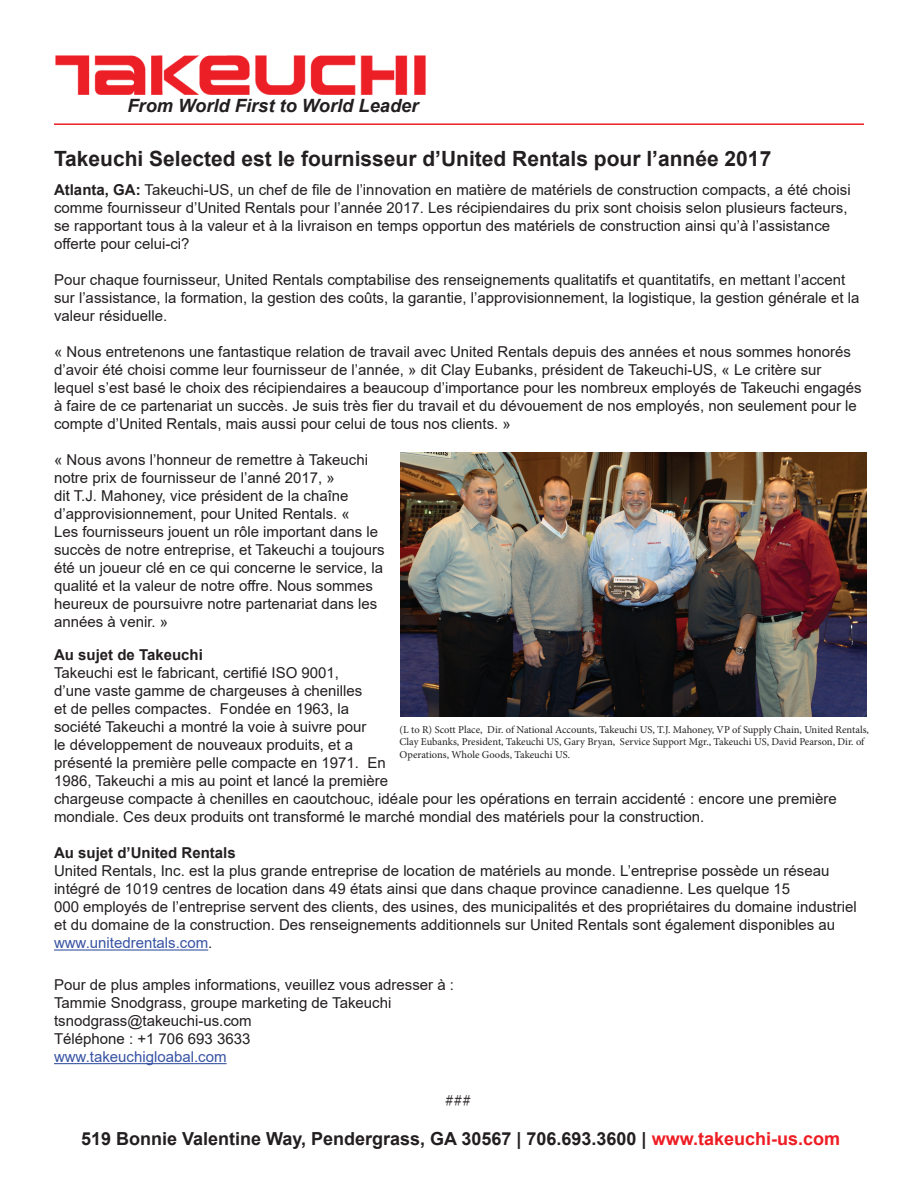
<style>
.page{position:relative;width:918px;height:1188px;background:#fff}
.page>*{position:absolute;margin:0;border:0;box-sizing:border-box;transform-origin:0 0}
.t1{font:700 21px "Arial";color:#231f20}
.t2{font:italic 700 18.3px "Arial";color:#231f20}
.t3{font:700 18px "Arial";color:#231f20}
.t4{font:18px "Minion Pro";color:#231f20}
.t5{font:15px/18px "Arial";color:#231f20}
.t6{font:700 15px "Arial";color:#231f20}
.t7{font:15px "Arial";color:#3853a3}
.t8{font:10.5px/12.6px "Minion Pro";color:#231f20}
.s1{font-weight:700}
.s2{color:#3853a3}
.s3{color:#ee1d23}
</style>
<div class="page">
<img style="left:55px;top:55px;width:371px;height:39px">
<hr style="left:54px;top:123px;width:810px;height:2px;background:#ee1d23">
<img style="left:400px;top:453px;width:467px;height:264px">
<hr style="left:54px;top:1063px;width:173px;height:1px;background:#3853a3">
<hr style="left:54px;top:949px;width:154px;height:2px;background:#3853a3">
<p class="t2" style="left:127px;top:93px;width:293px">From World First to World Leader</p>
<h1 class="t1" style="left:54px;top:144px;width:719px">Takeuchi Selected est le fournisseur d’United Rentals pour l’année 2017</h1>
<p class="t5" style="left:54px;top:181px;width:798px"><span class="s1">Atlanta, GA:</span> Takeuchi-US, un chef de file de l’innovation en matière de matériels de construction compacts, a été choisi comme fournisseur d’United Rentals pour l’année 2017. Les récipiendaires du prix sont choisis selon plusieurs facteurs, se rapportant tous à la valeur et à la livraison en temps opportun des matériels de construction ainsi qu’à l’assistance offerte pour celui-ci?</p>
<p class="t5" style="left:54px;top:271px;width:807px">Pour chaque fournisseur, United Rentals comptabilise des renseignements qualitatifs et quantitatifs, en mettant l’accent sur l’assistance, la formation, la gestion des coûts, la garantie, l’approvisionnement, la logistique, la gestion générale et la valeur résiduelle.</p>
<p class="t5" style="left:54px;top:343px;width:809px">« Nous entretenons une fantastique relation de travail avec United Rentals depuis des années et nous sommes honorés d’avoir été choisi comme leur fournisseur de l’année, » dit Clay Eubanks, président de Takeuchi-US, « Le critère sur lequel s’est basé le choix des récipiendaires a beaucoup d’importance pour les nombreux employés de Takeuchi engagés à faire de ce partenariat un succès. Je suis très fier du travail et du dévouement de nos employés, non seulement pour le compte d’United Rentals, mais aussi pour celui de tous nos clients. »</p>
<p class="t5" style="left:54px;top:451px;width:332px">« Nous avons l’honneur de remettre à Takeuchi notre prix de fournisseur de l’anné 2017, »<br>dit T.J. Mahoney, vice président de la chaîne d’approvisionnement, pour United Rentals. «<br>Les fournisseurs jouent un rôle important dans le succès de notre entreprise, et Takeuchi a toujours été un joueur clé en ce qui concerne le service, la qualité et la valeur de notre offre. Nous sommes heureux de poursuivre notre partenariat dans les années à venir. »</p>
<p class="t6" style="left:54px;top:645px;width:150px">Au sujet de Takeuchi</p>
<p class="t5" style="left:54px;top:664px;width:784px">Takeuchi est le fabricant, certifié ISO 9001,<br>d’une vaste gamme de chargeuses à chenilles<br>et de pelles compactes. Fondée en 1963, la<br>société Takeuchi a montré la voie à suivre pour<br>le développement de nouveaux produits, et a<br>présenté la première pelle compacte en 1971. En<br>1986, Takeuchi a mis au point et lancé la première<br>chargeuse compacte à chenilles en caoutchouc, idéale pour les opérations en terrain accidenté : encore une première mondiale. Ces deux produits ont transformé le marché mondial des matériels pour la construction.</p>
<p class="t6" style="left:54px;top:843px;width:183px">Au sujet d’United Rentals</p>
<p class="t5" style="left:54px;top:862px;width:804px">United Rentals, Inc. est la plus grande entreprise de location de matériels au monde. L’entreprise possède un réseau intégré de 1019 centres de location dans 49 états ainsi que dans chaque province canadienne. Les quelque 15<br>000 employés de l’entreprise servent des clients, des usines, des municipalités et des propriétaires du domaine industriel et du domaine de la construction. Des renseignements additionnels sur United Rentals sont également disponibles au <span class="s2">www.unitedrentals.com</span>.</p>
<p class="t8" style="left:400px;top:723px;width:471px">(L to R) Scott Place, Dir. of National Accounts, Takeuchi US, T.J. Mahoney, VP of Supply Chain, United Rentals,<br>Clay Eubanks, President, Takeuchi US, Gary Bryan, Service Support Mgr., Takeuchi US, David Pearson, Dir. of<br>Operations, Whole Goods, Takeuchi US.</p>
<p class="t5" style="left:54px;top:976px;width:402px">Pour de plus amples informations, veuillez vous adresser à :<br>Tammie Snodgrass, groupe marketing de Takeuchi tsnodgrass@takeuchi-us.com<br>Téléphone : +1 706 693 3633</p>
<p class="t7" style="left:54px;top:1046px;width:174px">www.takeuchigloabal.com</p>
<p class="t4" style="left:445px;top:1088px;width:27px">###</p>
<p class="t3" style="left:81px;top:1126px;width:761px">519 Bonnie Valentine Way, Pendergrass, GA 30567 | 706.693.3600 | <span class="s3">www.takeuchi-us.com</span></p>
</div>
